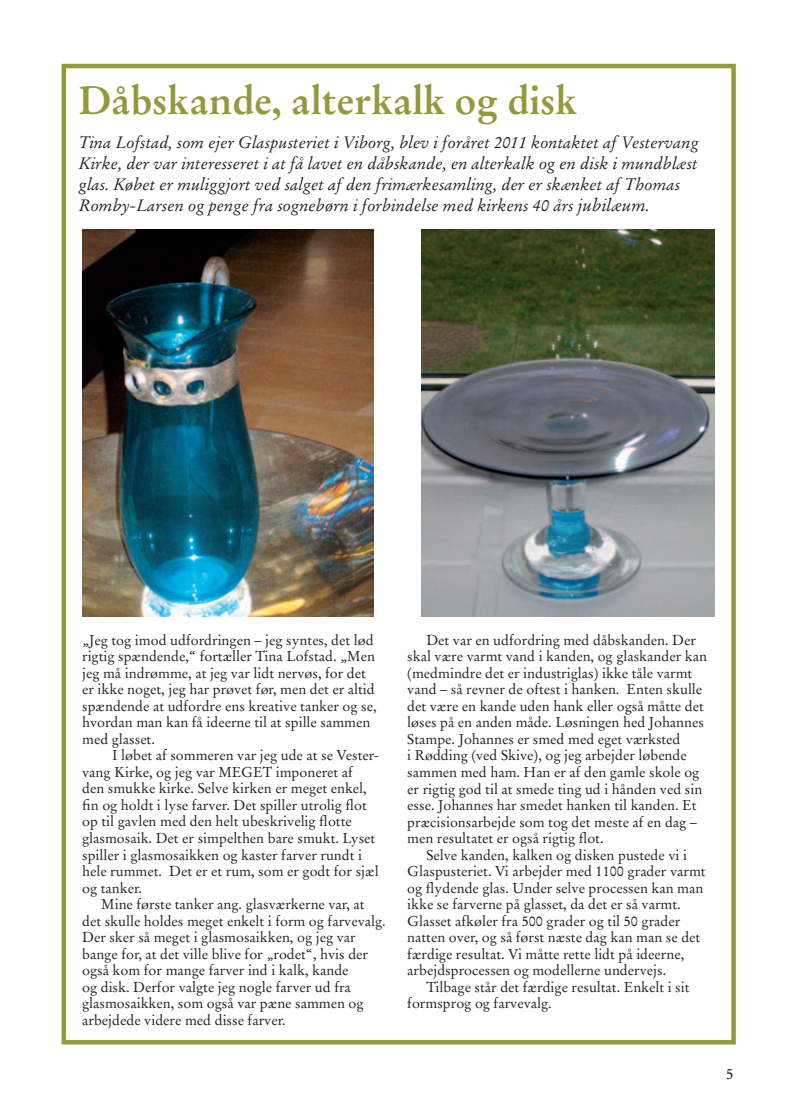
<style>
.page{position:relative;width:808px;height:1106px;background:#fff}
.page>*{position:absolute;margin:0;border:0;box-sizing:border-box;transform-origin:0 0}
.t1{font:700 39px "Stempel Garamond LT Std";color:#919a3c}
.t2{font:italic 16.5px/21px "Stempel Garamond LT Std";color:#231f20}
.t3{font:15px "Stempel Garamond LT Std";color:#231f20}
.t4{font:14.25px/16.5px "Stempel Garamond LT Std";color:#231f20}
.s1{font-size:17.25px}
</style>
<div class="page">
<div style="left:62px;top:64px;width:674px;height:980px;border:4px solid #919a3c"></div>
<img style="left:82px;top:230px;width:292px;height:387px">
<img style="left:421px;top:230px;width:293px;height:387px">
<h1 class="t1" style="left:79px;top:77px;width:500px">Dåbskande, alterkalk og disk</h1>
<p class="t2" style="left:79px;top:132px;width:622px">Tina Lofstad, som ejer Glaspusteriet i Viborg, blev i foråret 2011 kontaktet af Vestervang Kirke, der var interesseret i at få lavet en dåbskande, en alterkalk og en disk i mundblæst glas. Købet er muliggjort ved salget af den frimærkesamling, der er skænket af Thomas Romby-Larsen og penge fra sognebørn i forbindelse med kirkens 40 års <span class="s1">jubilæum.</span></p>
<p class="t4" style="left:82px;top:632px;width:296px">„Jeg tog imod udfordringen – jeg syntes, det lød rigtig spændende,“ fortæller Tina Lofstad. „Men jeg må indrømme, at jeg var lidt nervøs, for det er ikke noget, jeg har prøvet før, men det er altid spændende at udfordre ens kreative tanker og se, hvordan man kan få ideerne til at spille sammen med glasset.</p>
<p class="t4" style="left:82px;top:747px;width:298px;text-indent:30px">I løbet af sommeren var jeg ude at se Vester&shy;vang Kirke, og jeg var MEGET imponeret af<br>den smukke kirke. Selve kirken er meget enkel, fin og holdt i lyse farver. Det spiller utrolig flot op til gavlen med den helt ubeskrivelig flotte glasmosaik. Det er simpelthen bare smukt. Lyset spiller i glasmosaikken og kaster farver rundt i hele rummet. Det er et rum, som er godt for sjæl og tanker.</p>
<p class="t4" style="left:82px;top:896px;width:305px;text-indent:19px">Mine første tanker ang. glasværkerne var, at det skulle holdes meget enkelt i form og farvevalg.<br>Der sker så meget i glasmosaikken, og jeg var bange for, at det ville blive for „rodet“, hvis der også kom for mange farver ind i kalk, kande<br>og disk. Derfor valgte jeg nogle farver ud fra glasmosaikken, som også var pæne sammen og arbejdede videre med disse farver.</p>
<p class="t4" style="left:407px;top:632px;width:301px;text-indent:19px">Det var en udfordring med dåbskanden. Der skal være varmt vand i kanden, og glaskander kan (medmindre det er industriglas) ikke tåle varmt vand – så revner de oftest i hanken. Enten skulle det være en kande uden hank eller også måtte det løses på en anden måde. Løsningen hed Johannes Stampe. Johannes er smed med eget værksted<br>i Rødding (ved Skive), og jeg arbejder løbende sammen med ham. Han er af den gamle skole og er rigtig god til at smede ting ud i hånden ved sin esse. Johannes har smedet hanken til kanden. Et præcisionsarbejde som tog det meste af en dag – men resultatet er også rigtig flot.</p>
<p class="t4" style="left:407px;top:846px;width:300px;text-indent:19px">Selve kanden, kalken og disken pustede vi i Glaspusteriet. Vi arbejder med 1100 grader varmt og flydende glas. Under selve processen kan man ikke se farverne på glasset, da det er så varmt.<br>Glasset afkøler fra 500 grader og til 50 grader natten over, og så først næste dag kan man se det færdige resultat. Vi måtte rette lidt på ideerne, arbejdsprocessen og modellerne undervejs.</p>
<p class="t4" style="left:407px;top:978px;width:284px;text-indent:19px">Tilbage står det færdige resultat. Enkelt i sit formsprog og farvevalg.</p>
<p class="t3" style="left:726px;top:1065px;width:9px">5</p>
</div>
